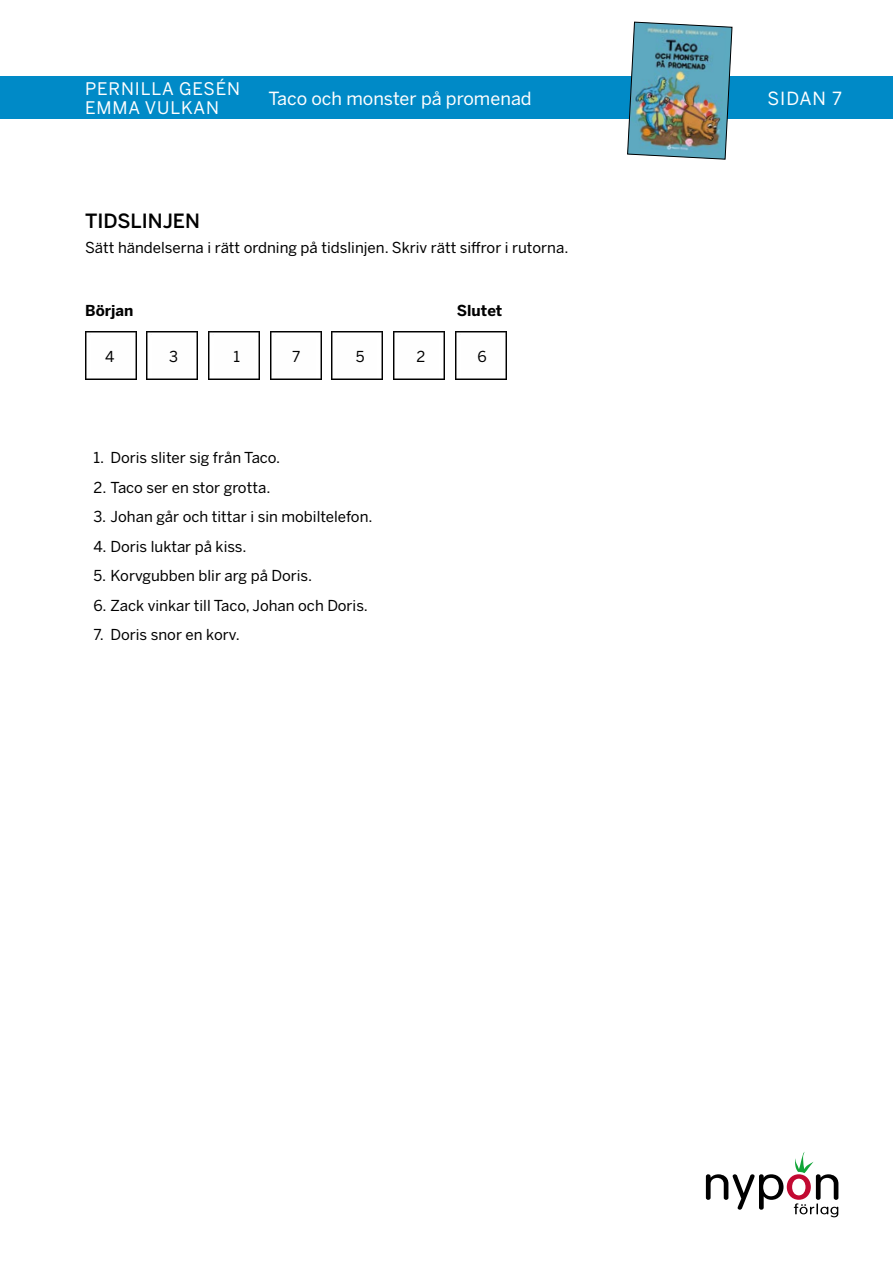
<style>
.page{position:relative;width:893px;height:1263px;background:#fff}
.page>*{position:absolute;margin:0;border:0;box-sizing:border-box;transform-origin:0 0}
.t1{font:500 19.5px "Benton Sans";color:#000}
.t2{font:18px "Benton Sans";color:#fff}
.t3{font:17.25px/18.8px "Benton Sans";letter-spacing:.05em;color:#fff}
.t4{font:15px "Benton Sans";color:#000}
.t5{font:700 15px "Benton Sans";color:#000}
</style>
<div class="page">
<div style="left:0;top:77px;width:893px;height:42px;background:#008ac7"></div>
<img style="left:627px;top:21px;width:106px;height:139px">
<svg style="left:706px;top:1152px;width:132px;height:65px"></svg>
<img style="left:85px;top:332px;width:51px;height:47px">
<img style="left:147px;top:332px;width:51px;height:47px">
<img style="left:208px;top:332px;width:52px;height:47px">
<img style="left:270px;top:332px;width:51px;height:47px">
<img style="left:332px;top:332px;width:51px;height:47px">
<img style="left:393px;top:332px;width:52px;height:47px">
<img style="left:455px;top:332px;width:51px;height:47px">
<p class="t3" style="left:85px;top:80px;width:156px">PERNILLA GESÉN<br>EMMA VULKAN</p>
<p class="t2" style="left:268px;top:88px;width:265px">Taco och monster på promenad</p>
<p class="t2" style="left:768px;top:88px;width:76px">SIDAN 7</p>
<h1 class="t1" style="left:85px;top:210px;width:116px">TIDSLINJEN</h1>
<p class="t4" style="left:85px;top:239px;width:485px">Sätt händelserna i rätt ordning på tidslinjen. Skriv rätt siffror i rutorna.</p>
<p class="t5" style="left:85px;top:302px;width:50px">Början</p>
<p class="t5" style="left:457px;top:302px;width:47px">Slutet</p>
<p class="t4" style="left:105px;top:347px;width:11px">4</p>
<p class="t4" style="left:169px;top:347px;width:10px">3</p>
<p class="t4" style="left:233px;top:347px;width:8px">1</p>
<p class="t4" style="left:292px;top:347px;width:10px">7</p>
<p class="t4" style="left:356px;top:347px;width:10px">5</p>
<p class="t4" style="left:417px;top:347px;width:10px">2</p>
<p class="t4" style="left:478px;top:347px;width:11px">6</p>
<p class="t4" style="left:94px;top:449px;width:188px">1. Doris sliter sig från Taco.</p>
<p class="t4" style="left:94px;top:479px;width:178px">2. Taco ser en stor grotta.</p>
<p class="t4" style="left:94px;top:508px;width:281px">3. Johan går och tittar i sin mobiltelefon.</p>
<p class="t4" style="left:94px;top:538px;width:155px">4. Doris luktar på kiss.</p>
<p class="t4" style="left:94px;top:567px;width:220px">5. Korvgubben blir arg på Doris.</p>
<p class="t4" style="left:94px;top:597px;width:276px">6. Zack vinkar till Taco, Johan och Doris.</p>
<p class="t4" style="left:94px;top:626px;width:148px">7. Doris snor en korv.</p>
</div>
